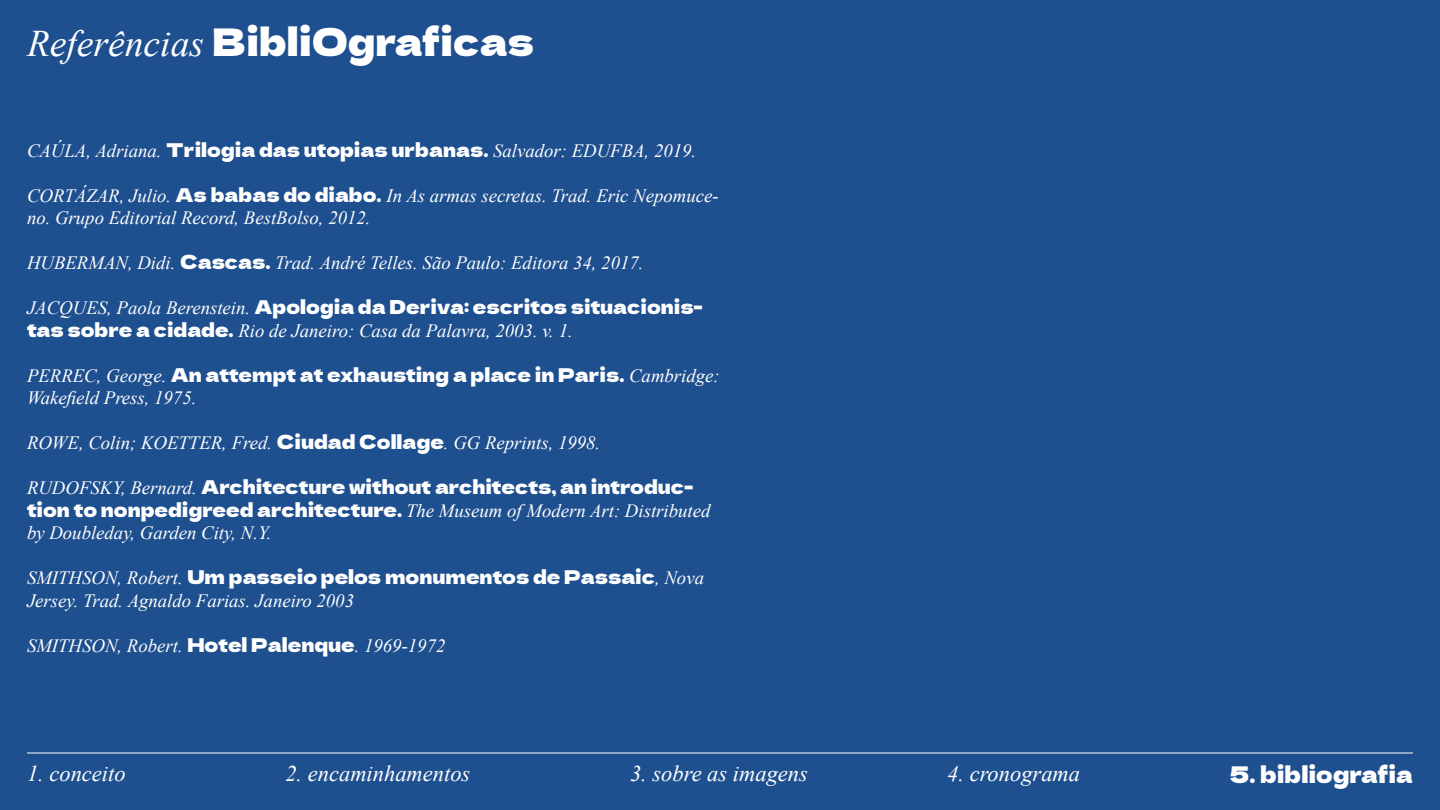
<style>
.page{position:relative;width:1440px;height:810px;background:#1e4f8f}
.page>*{position:absolute;margin:0;border:0;box-sizing:border-box;transform-origin:0 0}
.t1{font:37.5px "Dela Gothic One";color:#fff}
.t2{font:italic 22.5px "Times New Roman";color:#fff}
.t3{font:22.5px "Dela Gothic One";color:#fff}
.t4{font:italic 18.75px/22.5px "Times New Roman";color:#fff}
.t5{font:18.75px "Dela Gothic One";color:#fff}
.s1{font-family:"Times New Roman";font-style:italic}
.s2{font-family:"Dela Gothic One";font-style:normal}
</style>
<div class="page">
<hr style="left:27px;top:753px;width:1386px;height:1px;background:#fff">
<h1 class="t1" style="left:27px;top:13px;width:509px"><span class="s1">Referências</span> BibliOgraficas</h1>
<p class="t4" style="left:27px;top:139px;width:671px">CAÚLA, Adriana. <span class="s2">Trilogia das utopias urbanas.</span> Salvador: EDUFBA, 2019.</p>
<p class="t4" style="left:27px;top:184px;width:693px">CORTÁZAR, Julio. <span class="s2">As babas do diabo.</span> In As armas secretas. Trad. Eric Nepomuce&shy;no. Grupo Editorial Record, BestBolso, 2012.</p>
<p class="t4" style="left:27px;top:251px;width:618px">HUBERMAN, Didi. <span class="s2">Cascas.</span> Trad. André Telles. São Paulo: Editora 34, 2017.</p>
<p class="t5" style="left:27px;top:293px;width:677px"><span class="s1">JACQUES, Paola Berenstein.</span> Apologia da Deriva: escritos situacionis-</p>
<p class="t4" style="left:27px;top:319px;width:547px"><span class="s2">tas sobre a cidade.</span> Rio de Janeiro: Casa da Palavra, 2003. v. 1.</p>
<p class="t5" style="left:27px;top:360px;width:694px"><span class="s1">PERREC, George.</span> An attempt at exhausting a place in Paris. <span class="s1">Cambridge:</span></p>
<p class="t4" style="left:27px;top:386px;width:171px">Wakefield Press, 1975.</p>
<p class="t4" style="left:27px;top:431px;width:575px">ROWE, Colin; KOETTER, Fred. <span class="s2">Ciudad Collage</span>. GG Reprints, 1998.</p>
<p class="t5" style="left:27px;top:473px;width:668px"><span class="s1">RUDOFSKY, Bernard.</span> Architecture without architects, an introduc-</p>
<p class="t4" style="left:27px;top:499px;width:685px"><span class="s2">tion to nonpedigreed architecture.</span> The Museum of Modern Art: Distributed by Doubleday, Garden City, N.Y.</p>
<p class="t5" style="left:27px;top:563px;width:679px"><span class="s1">SMITHSON, Robert.</span> Um passeio pelos monumentos de Passaic<span class="s1">, Nova</span></p>
<p class="t4" style="left:27px;top:589px;width:329px">Jersey. Trad. Agnaldo Farias. Janeiro 2003</p>
<p class="t4" style="left:27px;top:634px;width:420px">SMITHSON, Robert. <span class="s2">Hotel Palenque</span>. 1969-1972</p>
<p class="t2" style="left:27px;top:758px;width:100px">1. conceito</p>
<p class="t2" style="left:285px;top:758px;width:186px">2. encaminhamentos</p>
<p class="t2" style="left:630px;top:758px;width:179px">3. sobre as imagens</p>
<p class="t2" style="left:947px;top:758px;width:134px">4. cronograma</p>
<p class="t3" style="left:1230px;top:757px;width:185px">5. bibliografia</p>
</div>
